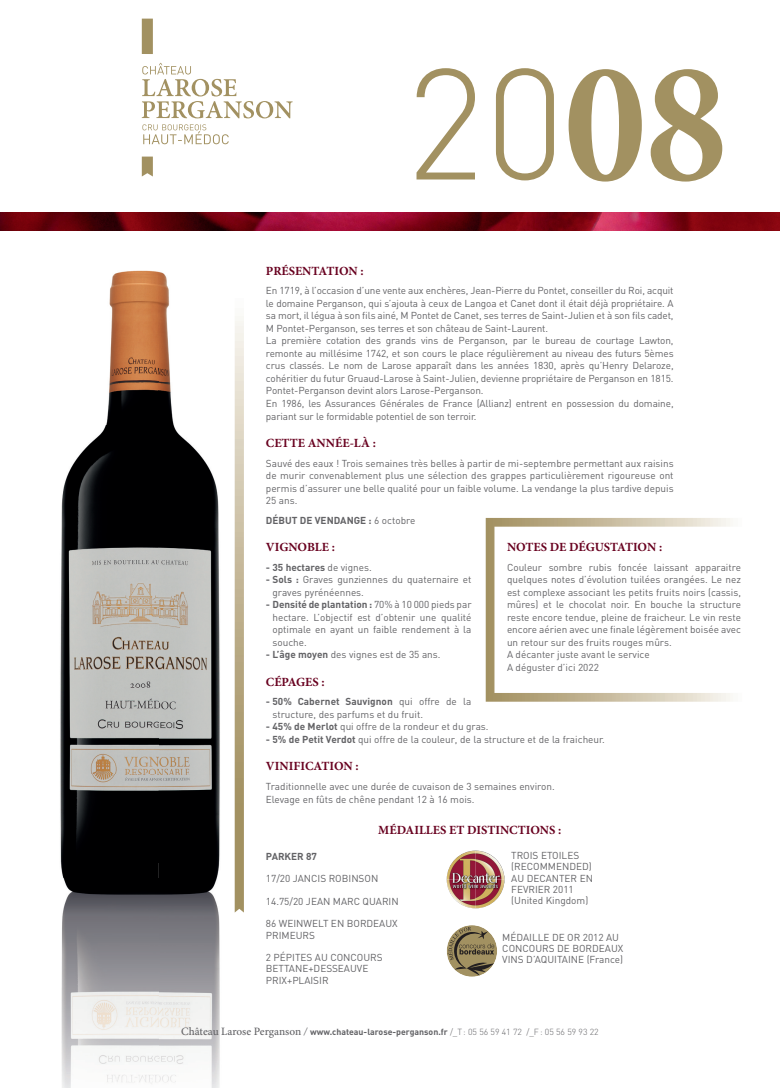
<style>
.page{position:relative;width:780px;height:1088px;background:#fff}
.page>*{position:absolute;margin:0;border:0;box-sizing:border-box;transform-origin:0 0}
.t1{font:300 155px "DIN";color:#a29161}
.t2{font:700 12.5px "Minion Pro";color:#68001f}
.t3{font:10px/12.5px "DIN";color:#636366}
.t4{font:700 10px "DIN";color:#636366}
.t5{font:700 8.75px "DIN";color:#636366}
.s1{font-family:"Minion Pro";font-weight:700;font-stretch:condensed;font-size:173.75px}
.s2{font-weight:400}
.s3{font-weight:700}
.s4{font-family:"Minion Pro";font-weight:500;font-size:11.25px}
.s5{font-family:"Minion Pro";font-weight:400;font-style:italic;font-size:11.25px}
.s6{font-weight:300}
</style>
<div class="page">
<img style="left:61px;top:906px;width:159px;height:182px">
<img style="left:60px;top:270px;width:160px;height:636px">
<img style="left:0;top:213px;width:780px;height:17px">
<svg style="left:235px;top:316px;width:9px;height:596px;background:#c2b696"></svg>
<svg style="left:142px;top:124px;width:87px;height:20px"></svg>
<div style="left:142px;top:19px;width:11px;height:35px;background:#a29161"></div>
<svg style="left:142px;top:157px;width:11px;height:19px"></svg>
<svg style="left:142px;top:63px;width:150px;height:55px"></svg>
<svg style="left:485px;top:518px;width:246px;height:184px"></svg>
<img style="left:446px;top:850px;width:58px;height:58px">
<svg style="left:446px;top:925px;width:51px;height:52px"></svg>
<h1 class="t1" style="left:405px;top:28px;width:323px">20<span class="s1">08</span></h1>
<p class="t2" style="left:266px;top:262px;width:99px">PRÉSENTATION :</p>
<p class="t3" style="left:266px;top:284px;width:409px">En 1719, à l’occasion d’une vente aux enchères, Jean-Pierre du Pontet, conseiller du Roi, acquit le domaine Perganson, qui s’ajouta à ceux de Langoa et Canet dont il était déjà propriétaire. A sa mort, il légua à son fils ainé, M Pontet de Canet, ses terres de Saint-Julien et à son fils cadet, M Pontet-Perganson, ses terres et son château de Saint-Laurent.<br>La première cotation des grands vins de Perganson, par le bureau de courtage Lawton, remonte au millésime 1742, et son cours le place régulièrement au niveau des futurs 5èmes crus classés. Le nom de Larose apparaît dans les années 1830, après qu’Henry Delaroze, cohéritier du futur Gruaud-Larose à Saint-Julien, devienne propriétaire de Perganson en 1815.<br>Pontet-Perganson devint alors Larose-Perganson.<br>En 1986, les Assurances Générales de France (Allianz) entrent en possession du domaine, pariant sur le formidable potentiel de son terroir.</p>
<p class="t2" style="left:266px;top:434px;width:111px">CETTE ANNÉE-LÀ :</p>
<p class="t3" style="left:266px;top:456px;width:409px;text-align:justify">Sauvé des eaux ! Trois semaines très belles à partir de mi-septembre permettant aux raisins de murir convenablement plus une sélection des grappes particulièrement rigoureuse ont permis d’assurer une belle qualité pour un faible volume. La vendange la plus tardive depuis 25 ans.</p>
<p class="t4" style="left:266px;top:513px;width:151px">DÉBUT DE VENDANGE : <span class="s2">6 octobre</span></p>
<p class="t2" style="left:266px;top:538px;width:71px">VIGNOBLE :</p>
<p class="t4" style="left:266px;top:561px;width:107px">- 35 hectares <span class="s2">de vignes.</span></p>
<p class="t3" style="left:272px;top:573px;width:200px;text-indent:-7px"><span class="s3">- Sols :</span> Graves gunziennes du quaternaire et graves pyrénéennes.</p>
<p class="t3" style="left:272px;top:598px;width:200px;text-align:justify;text-indent:-7px"><span class="s3">- Densité de plantation :</span> 70% à 10 000 pieds par hectare. L’objectif est d’obtenir une qualité optimale en ayant un faible rendement à la souche.</p>
<p class="t3" style="left:266px;top:648px;width:176px"><span class="s3">- L’âge moyen</span> des vignes est de 35 ans.</p>
<p class="t2" style="left:266px;top:673px;width:60px">CÉPAGES :</p>
<p class="t3" style="left:272px;top:695px;width:200px;text-indent:-7px"><span class="s3">- 50% Cabernet Sauvignon</span> qui offre de la structure, des parfums et du fruit.</p>
<p class="t3" style="left:266px;top:720px;width:224px"><span class="s3">- 45% de Merlot</span> qui offre de la rondeur et du gras.</p>
<p class="t3" style="left:266px;top:733px;width:340px"><span class="s3">- 5% de Petit Verdot</span> qui offre de la couleur, de la structure et de la fraicheur.</p>
<p class="t2" style="left:266px;top:757px;width:94px">VINIFICATION :</p>
<p class="t3" style="left:266px;top:780px;width:290px">Traditionnelle avec une durée de cuvaison de 3 semaines environ.<br>Elevage en fûts de chêne pendant 12 à 16 mois.</p>
<p class="t2" style="left:507px;top:538px;width:157px">NOTES DE DÉGUSTATION :</p>
<p class="t3" style="left:507px;top:561px;width:235px">Couleur sombre rubis foncée laissant apparaitre quelques notes d’évolution tuilées orangées. Le nez est complexe associant les petits fruits noirs (cassis, mûres) et le chocolat noir. En bouche la structure reste encore tendue, pleine de fraicheur. Le vin reste encore aérien avec une finale légèrement boisée avec un retour sur des fruits rouges mûrs.<br>A décanter juste avant le service<br>A déguster d’ici 2022</p>
<p class="t2" style="left:378px;top:821px;width:184px">MÉDAILLES ET DISTINCTIONS :</p>
<p class="t4" style="left:266px;top:849px;width:53px">PARKER 87</p>
<p class="t3" style="left:266px;top:872px;width:114px">17/20 JANCIS ROBINSON</p>
<p class="t3" style="left:266px;top:895px;width:134px">14.75/20 JEAN MARC QUARIN</p>
<p class="t3" style="left:266px;top:918px;width:133px;line-height:11.2px">86 WEINWELT EN BORDEAUX<br>PRIMEURS</p>
<p class="t3" style="left:266px;top:951px;width:118px;line-height:11.2px">2 PÉPITES AU CONCOURS<br>BETTANE+DESSEAUVE<br>PRIX+PLAISIR</p>
<p class="t3" style="left:511px;top:850px;width:83px;line-height:11.2px">TROIS ETOILES (RECOMMENDED)<br>AU DECANTER EN<br>FEVRIER 2011 (United Kingdom)</p>
<p class="t3" style="left:502px;top:931px;width:122px;line-height:11.2px">MÉDAILLE DE OR 2012 AU<br>CONCOURS DE BORDEAUX<br>VINS D’AQUITAINE (France)</p>
<p class="t5" style="left:181px;top:1026px;width:419px"><span class="s4">Château Larose Perganson</span> <span class="s5">/</span> www.chateau-larose-perganson.fr <span class="s6">/_T : 05 56 59 41 72 /_F : 05 56 59 93 22</span></p>
</div>
